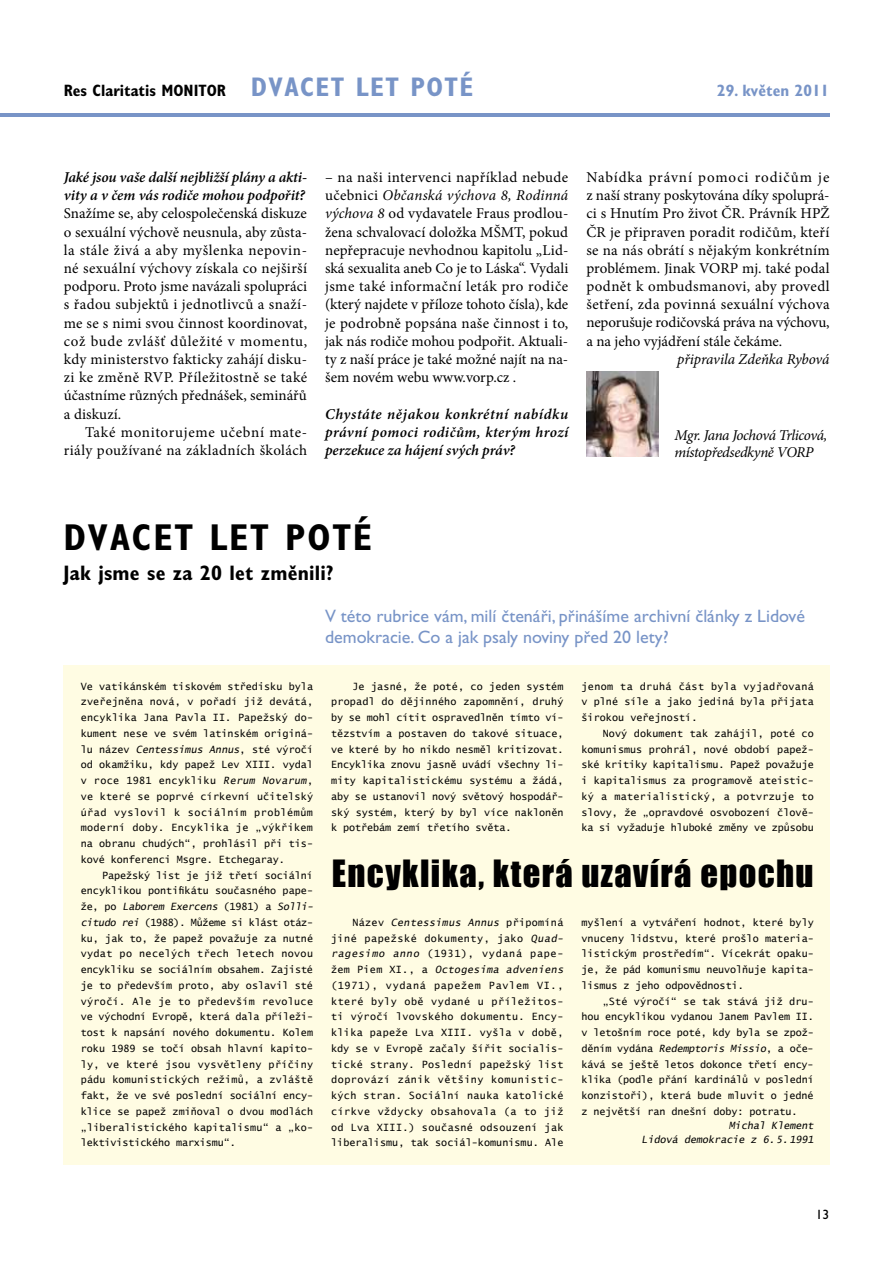
<style>
.page{position:relative;width:893px;height:1263px;background:#fff}
.page>*{position:absolute;margin:0;border:0;box-sizing:border-box;transform-origin:0 0}
.t1{font:700 condensed 37.5px "Gill Sans Std";letter-spacing:.05em;color:#000}
.t2{font:34.5px "Impact";letter-spacing:.04em;color:#000}
.t3{font:700 condensed 27px "Gill Sans Std";color:#7894c7}
.t4{font:700 condensed 21px "Gill Sans Std";letter-spacing:.01em;color:#000}
.t5{font:18px/21.6px "Gill Sans Std";color:#7894c7}
.t6{font:700 condensed 16.5px "Gill Sans Std";color:#000}
.t7{font:700 condensed 16.5px "Gill Sans Std";color:#7894c7}
.t8{font:15px/18.1px "Minion Pro";color:#000;text-align:justify}
.t9{font:italic 600 15px/18.1px "Minion Pro";letter-spacing:-.005em;color:#000}
.t10{font:15px/18.1px "Minion Pro";letter-spacing:.03em;color:#000;text-align:right}
.t11{font:italic 15px/16.5px "Minion Pro";letter-spacing:-.025em;color:#000}
.t12{font:italic 15px "Minion Pro";letter-spacing:-.005em;color:#000}
.t13{font:13.5px "Gill Sans Std";color:#000}
.t14{font:10.05px/15.8px "Lucida Sans Typewriter";letter-spacing:.005em;color:#000;text-align:justify}
.t15{font:10.05px/15.8px "Lucida Sans Typewriter";letter-spacing:.035em;color:#000}
.t16{font:italic 10.05px/14.2px "Lucida Sans Typewriter";color:#000;text-align:right}
.s1{font-style:italic}
</style>
<div class="page">
<hr style="left:0;top:113px;width:829px;height:4px;background:#7894c7">
<div style="left:64px;top:665px;width:766px;height:500px;background:#fffce3"></div>
<img style="left:586px;top:371px;width:72px;height:85px">
<h3 class="t3" style="left:251px;top:71px;width:17px">dvac</h3>
<h3 class="t3" style="left:316px;top:71px;width:111px">et let poté</h3>
<h3 class="t6" style="left:64px;top:81px;width:164px">Res Claritatis MONITOR</h3>
<h3 class="t7" style="left:717px;top:81px;width:114px">29. květen 2011</h3>
<h3 class="t9" style="left:64px;top:168px;width:245px">Jaké jsou vaše další nejbližší plány a akti&shy;vity a v čem vás rodiče mohou podpořit?</h3>
<p class="t8" style="left:64px;top:205px;width:245px">Snažíme se, aby celospolečenská diskuze o sexuální výchově neusnula, aby zůsta&shy;la stále živá a aby myšlenka nepovin&shy;né sexuální výchovy získala co nejširší podporu. Proto jsme navázali spolupráci s řadou subjektů i jednotlivců a snaží&shy;me se s nimi svou činnost koordinovat, což bude zvlášť důležité v momentu, kdy ministerstvo fakticky zahájí disku&shy;zi ke změně RVP. Příležitostně se také účastníme různých přednášek, seminářů a diskuzí.</p>
<h3 class="t10" style="left:64px;top:423px;width:245px">Také monitorujeme učební mate&shy;riály používané na základních školách</h3>
<p class="t8" style="left:325px;top:168px;width:245px">– na naši intervenci například nebude učebnici <span class="s1">Občanská výchova 8, Rodinná výchova 8</span> od vydavatele Fraus prodlou&shy;žena schvalovací doložka MŠMT, pokud nepřepracuje nevhodnou kapitolu „Lid&shy;ská sexualita aneb Co je to Láska“. Vydali jsme také informační leták pro rodiče (který najdete v příloze tohoto čísla), kde je podrobně popsána naše činnost i to, jak nás rodiče mohou podpořit. Aktuali&shy;ty z naší práce je také možné najít na na&shy;šem novém webu www.vorp.cz .</p>
<h3 class="t9" style="left:325px;top:404px;width:245px;text-align:justify">Chystáte nějakou konkrétní nabídku právní pomoci rodičům, kterým hrozí perzekuce za hájení svých práv?</h3>
<p class="t8" style="left:586px;top:168px;width:245px">Nabídka právní pomoci rodičům je z naší strany poskytována díky spoluprá&shy;ci s Hnutím Pro život ČR. Právník HPŽ ČR je připraven poradit rodičům, kteří se na nás obrátí s nějakým konkrétním problémem. Jinak VORP mj. také podal podnět k ombudsmanovi, aby provedl šetření, zda povinná sexuální výchova neporušuje rodičovská práva na výchovu, a na jeho vyjádření stále čekáme.</p>
<h3 class="t12" style="left:677px;top:349px;width:154px">připravila Zdeňka Rybová</h3>
<h3 class="t11" style="left:674px;top:427px;width:154px">Mgr. Jana Jochová Trlicová, místopředsedkyně VORP</h3>
<h1 class="t1" style="left:63px;top:515px;width:310px">DVACET LET POTÉ</h1>
<h3 class="t4" style="left:63px;top:560px;width:272px">Jak jsme se za 20 let změnili?</h3>
<h3 class="t5" style="left:325px;top:605px;width:482px">V této rubrice vám, milí čtenáři, přinášíme archivní články z Lidové demokracie. Co a jak psaly noviny před 20 lety?</h3>
<p class="t14" style="left:81px;top:678px;width:234px">Ve vatikánském tiskovém středisku byla zveřejněna nová, v pořadí již devátá, encyklika Jana Pavla II. Papežský do&shy;kument nese ve svém latinském originá&shy;lu název <span class="s1">Centessimus Annus</span>, sté výročí od okamžiku, kdy papež Lev XIII. vydal v roce 1981 encykliku <span class="s1">Rerum Novarum</span>, ve které se poprvé církevní učitelský úřad vyslovil k sociálním problémům moderní doby. Encyklika je „výkřikem na obranu chudých“, prohlásil při tis&shy;kové konferenci Msgre. Etchegaray.</p>
<p class="t14" style="left:81px;top:867px;width:237px;text-align:left;text-indent:21px">Papežský list je již třetí sociální encyklikou pontifikátu současného pape&shy;ž e , po <span class="s1">Laborem Exercens</span> ( 19 8 1) a <span class="s1">Solli&shy;citudo rei</span> (1988). Můžeme si klást otáz&shy;ku, jak to, že papež považuje za nutné vydat po necelých třech letech novou encykliku se sociálním obsahem. Zajisté je to především proto, aby oslavil sté výročí. Ale je to především revoluce ve východní Evropě, která dala příleži&shy;tost k napsání nového dokumentu. Kolem roku 1989 se točí obsah hlavní kapito&shy;ly, ve které jsou vysvětleny příčiny pádu komunistických režimů, a zvláště fakt, že ve své poslední sociální ency&shy;klice se papež zmiňoval o dvou modlách „liberalistického kapitalismu“ a „ko&shy;lektivistického marxismu“.</p>
<p class="t14" style="left:331px;top:678px;width:234px;text-indent:21px">Je jasné, že poté, co jeden systém propadl do dějinného zapomnění, druhý by se mohl cítit ospravedlněn tímto ví&shy;tězstvím a postaven do takové situace, ve které by ho nikdo nesměl kritizovat.<br>Encyklika znovu jasně uvádí všechny li&shy;mity kapitalistickému systému a žádá, aby se ustanovil nový světový hospodář&shy;ský systém, který by byl více nakloněn k potřebám zemí třetího světa.</p>
<p class="t14" style="left:581px;top:678px;width:234px">jenom ta druhá část byla vyjadřovaná v plné síle a jako jediná byla přijata širokou veřejností.</p>
<p class="t14" style="left:581px;top:725px;width:234px;text-indent:21px">Nový dokument tak zahájil, poté co komunismus prohrál, nové období papež&shy;ské kritiky kapitalismu. Papež považuje i kapitalismus za programově ateistic&shy;ký a materialistický, a potvrzuje to slovy, že „opravdové osvobození člově&shy;ka si vyžaduje hluboké změny ve způsobu</p>
<h2 class="t2" style="left:332px;top:846px;width:483px">Encyklika, která uzavírá epochu</h2>
<p class="t15" style="left:331px;top:914px;width:237px;text-indent:21px">Název <span class="s1">Centessimus Annus</span> připomíná jiné papežské dokumenty, jako <span class="s1">Quad&shy;ragesimo anno</span> (1931), vydaná pape&shy;ž e m P i e m XI . , a <span class="s1">Octogesima adveniens </span>(1971), vydaná papežem Pavlem VI., které byly obě vydané u příležitos&shy;ti výročí lvovského dokumentu. Ency&shy;klika papeže Lva XIII. vyšla v době, kdy se v Evropě začaly šířit socialis&shy;tické strany. Poslední papežský list doprovází zánik většiny komunistic&shy;kých stran. Sociální nauka katolické církve vždycky obsahovala (a to již od Lva XIII.) současné odsouzení jak liberalismu, tak sociál-komunismu. Ale</p>
<p class="t14" style="left:581px;top:914px;width:234px">myšlení a vytváření hodnot, které byly vnuceny lidstvu, které prošlo materia&shy;listickým prostředím“. Vícekrát opaku&shy;je, že pád komunismu neuvolňuje kapita&shy;lismus z jeho odpovědnosti.</p>
<p class="t14" style="left:581px;top:993px;width:234px;text-indent:21px">„Sté výročí“ se tak stává již dru&shy;hou encyklikou vydanou Janem Pavlem II. v letošním roce poté, kdy byla se zpož&shy;děn í m vydána <span class="s1">Redemptoris Missio</span>, a oče - kává se ještě letos dokonce třetí ency&shy;klika (podle přání kardinálů v poslední konzistoři), která bude mluvit o jedné z největší ran dnešní doby: potratu.</p>
<p class="t16" style="left:642px;top:1118px;width:177px">Michal Klement<br>Lidová demokracie z 6.5.1991</p>
<h3 class="t13" style="left:816px;top:1207px;width:15px">13</h3>
</div>
